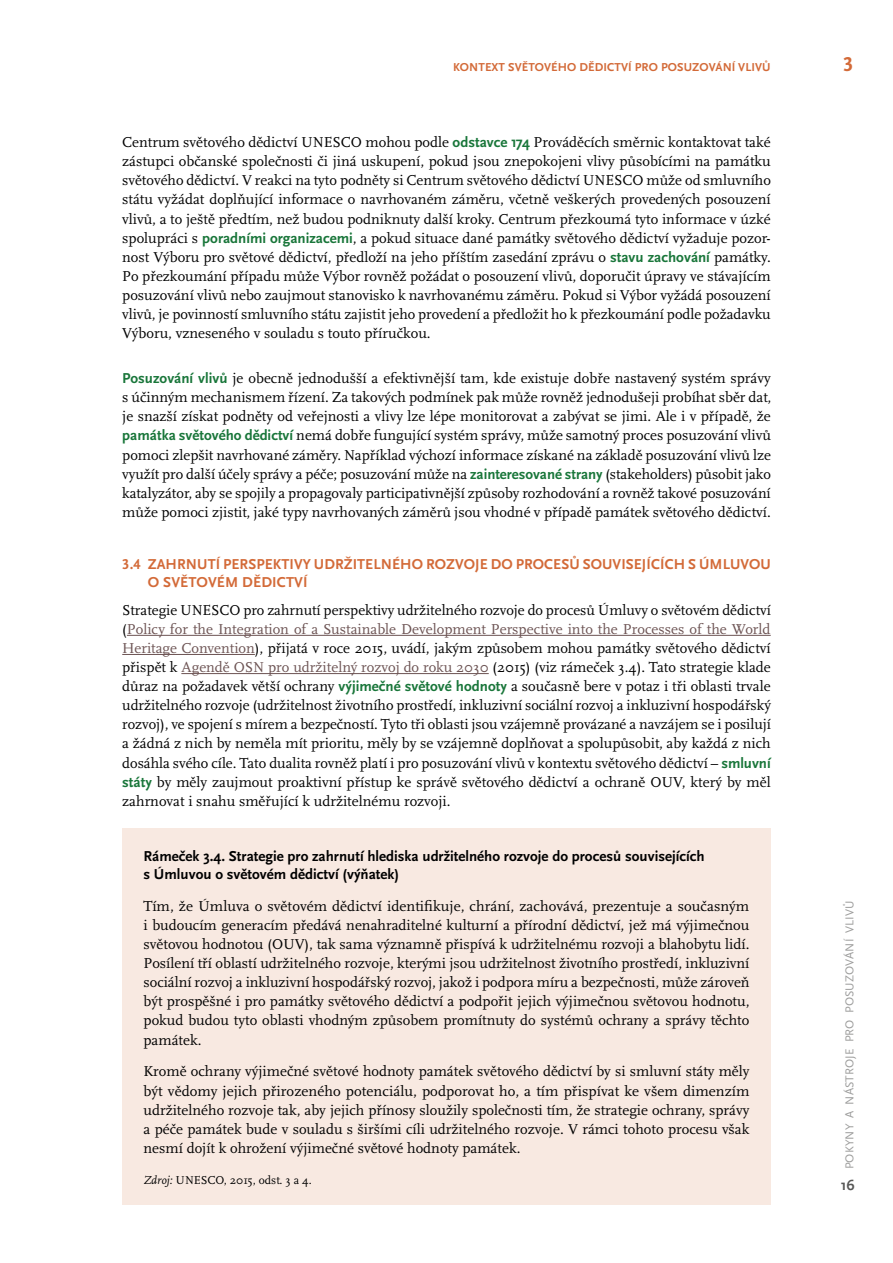
<style>
.page{position:relative;width:893px;height:1263px;background:#fff}
.page>*{position:absolute;margin:0;border:0;box-sizing:border-box;transform-origin:0 0}
.t1{font:700 21px "Scala Sans Pro";color:#d36a38}
.t2{font:15px/19.2px "Scala Pro";color:#000;text-align:justify}
.t3{font:700 15px/18px "Scala Sans Pro";color:#000}
.t4{font:700 15px "Scala Sans Pro";letter-spacing:.005em;color:#d36a38}
.t5{font:700 15px "Scala Sans Pro";color:#575756}
.t6{font:700 12px "Scala Sans Pro";letter-spacing:.01em;color:#d36a38}
.t7{font:12px "Scala Sans Pro";letter-spacing:.01em;color:#9d9d9c}
.t8{font:12px "Scala Pro";color:#000}
.s1{font-family:"Scala Sans Pro";font-weight:700;color:#19763a}
.s2{color:#6c5353}
.s3{font-style:italic}
</style>
<div class="page">
<hr style="left:127px;top:635px;width:644px;height:1px;background:#6c5353">
<hr style="left:122px;top:654px;width:133px;height:1px;background:#6c5353">
<hr style="left:181px;top:673px;width:308px;height:1px;background:#6c5353">
<div style="left:122px;top:828px;width:649px;height:377px;background:#f8e9e1"></div>
<p class="t6" style="left:453px;top:60px;width:319px">KONTEXT SVĚTOVÉHO DĚDICTVÍ PRO POSUZOVÁNÍ VLIVŮ</p>
<p class="t2" style="left:122px;top:133px;width:650px">Centrum světového dědictví UNESCO mohou podle <span class="s1">odstavce 174</span> Prováděcích směrnic kontaktovat také zástupci občanské společnosti či jiná uskupení, pokud jsou znepokojeni vlivy působícími na památku světového dědictví V. reakci na tyto podněty si Centrum světového dědictví UNESCO může od smluvního státu vyžádat doplňující informace o navrhovaném záměru, včetně veškerých provedených posouzení vlivů toa, ještě předtím, než budou podniknuty další kroky. Centrum přezkoumá tyto informace v úzké</p>
<p class="t2" style="left:122px;top:248px;width:650px">nost Výboru pro světové dědictví, předloží na jeho příštím zasedání zprávu o <span class="s1">stavu zachování</span> památky.</p>
<p class="t2" style="left:122px;top:228px;width:650px">spolupráci s <span class="s1">poradními organizacemi</span> a, pokud situace dané památky světového dědictví vyžaduje pozor-</p>
<p class="t2" style="left:122px;top:267px;width:650px">Po přezkoumání případu může Výbor rovněž požádat o posouzení vlivů, doporučit úpravy ve stávajícím posuzování vlivů nebo zaujmout stanovisko k navrhovanému záměru. Pokud si Výbor vyžádá posouzení vlivů je, povinností smluvního státu zajistit jeho provedení a předložit ho k přezkoumání podle požadavku Výboru, vzneseného v souladu s touto příručkou.</p>
<p class="t2" style="left:122px;top:369px;width:650px"><span class="s1">Posuzování vlivů</span> je obecně jednodušší a efektivnější tam, kde existuje dobře nastavený systém správy s účinným mechanismem řízení. Za takových podmínek pak může rovněž jednodušeji probíhat sběr dat, je snazší získat podněty od veřejnosti a vlivy lze lépe monitorovat a zabývat se jimi. Ale vi případě, že <span class="s1">památka světového dědictví</span> nemá dobře fungující systém správy, může samotný proces posuzování vlivů pomoci zlepšit navrhované záměry. Například výchozí informace získané na základě posuzování vlivů lze využít pro další účely správy a péče; posuzování může na <span class="s1">zainteresované strany</span> (stakeholders) působit jako katalyzátor, aby se spojily a propagovaly participativnější způsoby rozhodování a rovněž takové posuzování může pomoci zjistit, jaké typy navrhovaných záměrů jsou vhodné v případě památek světového dědictví.</p>
<p class="t4" style="left:148px;top:555px;width:625px">ZAHRNUTÍ PERSPEKTIVY UDRŽITELNÉHO ROZVOJE DO PROCESŮ SOUVISEJÍCÍCH S ÚMLUVOU</p>
<p class="t4" style="left:122px;top:555px;width:20px">3.4</p>
<p class="t4" style="left:148px;top:573px;width:161px">O SVĚTOVÉM DĚDICTVÍ</p>
<p class="t2" style="left:122px;top:600px;width:650px">Strategie UNESCO pro zahrnutí perspektivy udržitelného rozvoje do procesů Úmluvy o světovém dědictví (<span class="s2">Policy for the Integration of a Sustainable Development Perspective into the Processes of the World Heritage Convention</span> ,) přijatá v roce 2015, uvádí, jakým způsobem mohou památky světového dědictví přispět k <span class="s2">Agendě OSN pro udržitelný rozvoj do roku 2030</span> (2015) (viz rámeček 3.4 .) Tato strategie klade důraz na požadavek větší ochrany <span class="s1">výjimečné světové hodnoty</span> a současně bere v potaz i tři oblasti trvale udržitelného rozvoje (udržitelnost životního prostředí, inkluzivní sociální rozvoj a inkluzivní hospodářský rozvoj ,) ve spojení s mírem a bezpečností. Tyto tři oblasti jsou vzájemně provázané a navzájem se i posilují a žádná z nich by neměla mít prioritu, měly by se vzájemně doplňovat a spolupůsobit, aby každá z nich dosáhla svého cíle. Tato dualita rovněž platí i pro posuzování vlivů v kontextu světového dědictví – <span class="s1">smluvní státy</span> by měly zaujmout proaktivní přístup ke správě světového dědictví a ochraně OUV, který by měl zahrnovat i snahu směřující k udržitelnému rozvoji.</p>
<p class="t3" style="left:144px;top:847px;width:563px">Rámeček 3.4. Strategie pro zahrnutí hlediska udržitelného rozvoje do procesů souvisejících s Úmluvou o světovém dědictví (výňatek(</p>
<p class="t2" style="left:144px;top:896px;width:608px">Tím, že Úmluva o světovém dědictví identifikuje, chrání, zachovává, prezentuje a současným i budoucím generacím předává nenahraditelné kulturní a přírodní dědictví, jež má výjimečnou světovou hodnotou (OUV ,) tak sama významně přispívá k udržitelnému rozvoji a blahobytu lidí.<br>Posílení tří oblastí udržitelného rozvoje, kterými jsou udržitelnost životního prostředí, inkluzivní sociální rozvoj a inkluzivní hospodářský rozvoj, jakož i podpora míru a bezpečnosti, může zároveň být prospěšné i pro památky světového dědictví a podpořit jejich výjimečnou světovou hodnotu, pokud budou tyto oblasti vhodným způsobem promítnuty do systémů ochrany a správy těchto památek.</p>
<p class="t2" style="left:144px;top:1062px;width:608px">Kromě ochrany výjimečné světové hodnoty památek světového dědictví by si smluvní státy měly být vědomy jejich přirozeného potenciálu, podporovat ho a, tím přispívat ke všem dimenzím udržitelného rozvoje tak, aby jejich přínosy sloužily společnosti tím, že strategie ochrany, správy a péče památek bude v souladu s širšími cíli udržitelného rozvoje V. rámci tohoto procesu však nesmí dojít k ohrožení výjimečné světové hodnoty památek.</p>
<p class="t8" style="left:144px;top:1173px;width:170px"><span class="s3">Zdroj:</span> UNESCO, 2015, odst a3. 4 .</p>
<h1 class="t1" style="left:843px;top:52px;width:12px">3</h1>
<p class="t7" style="left:843px;top:933px;width:34px;rotate:-90deg">VLIVŮ</p>
<p class="t7" style="left:843px;top:1013px;width:76px;rotate:-90deg">POSUZOVÁNÍ</p>
<p class="t7" style="left:843px;top:1042px;width:25px;rotate:-90deg">PRO</p>
<p class="t7" style="left:843px;top:1105px;width:58px;rotate:-90deg">NÁSTROJE</p>
<p class="t7" style="left:843px;top:1118px;width:9px;rotate:-90deg">A</p>
<p class="t7" style="left:843px;top:1169px;width:47px;rotate:-90deg">POKYNY</p>
<p class="t5" style="left:841px;top:1176px;width:16px">16</p>
</div>
